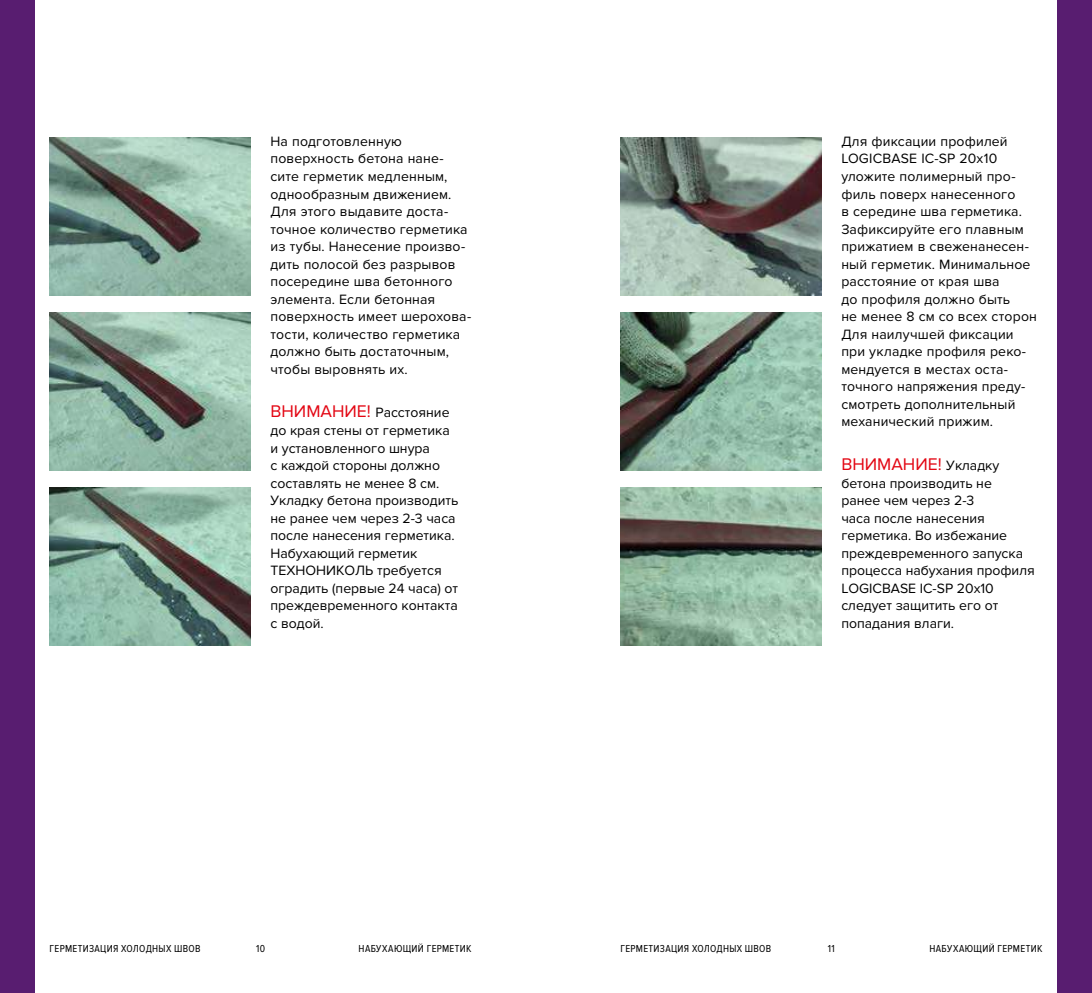
<style>
.page{position:relative;width:1092px;height:993px;background:#fff}
.page>*{position:absolute;margin:0;border:0;box-sizing:border-box;transform-origin:0 0}
.t1{font:17.5px "Proxima Nova";color:#e30613}
.t2{font:14px/17.5px "Proxima Nova";letter-spacing:.005em;color:#000}
.t3{font:10.5px "Proxima Nova Cond";letter-spacing:.03em;color:#000}
.s1{font-size:17.5px;color:#e30613}
.s2{font-size:14px;color:#000}
</style>
<div class="page">
<div style="left:1057px;top:0;width:34px;height:992px;background:#581d70"></div>
<div style="left:0;top:0;width:35px;height:992px;background:#581d70"></div>
<img style="left:50px;top:137px;width:201px;height:158px">
<img style="left:620px;top:137px;width:201px;height:158px">
<img style="left:50px;top:312px;width:201px;height:158px">
<img style="left:620px;top:312px;width:201px;height:158px">
<img style="left:50px;top:487px;width:201px;height:158px">
<img style="left:620px;top:487px;width:201px;height:158px">
<p class="t2" style="left:270px;top:133px;width:202px">На подготовленную поверхность бетона нане&shy;сите герметик медленным, однообразным движением.<br>Для этого выдавите доста&shy;точное количество герметика из тубы. Нанесение произво&shy;дить полосой без разрывов посередине шва бетонного элемента. Если бетонная поверхность имеет шерохова&shy;тости, количество герметика должно быть достаточным, чтобы выровнять их.</p>
<p class="t2" style="left:270px;top:404px;width:189px"><span class="s1">ВНИМАНИЕ!</span> Расстояние до края стены от герметика и установленного шнура<br>с каждой стороны должно составлять не менее 8 см.<br>Укладку бетона производить не ранее чем через 2-3 часа после нанесения герметика.<br>Набухающий герметик<br>ТЕХНОНИКОЛЬ требуется оградить (первые 24 часа) от преждевременного контакта с водой.</p>
<p class="t2" style="left:841px;top:133px;width:197px">Для фиксации профилей<br>LOGICBASE IC-SP 20x10 уложите полимерный про&shy;филь поверх нанесенного<br>в середине шва герметика.<br>Зафиксируйте его плавным прижатием в свеженанесен&shy;ный герметик. Минимальное расстояние от края шва<br>до профиля должно быть<br>не менее 8 см со всех сторон<br>Для наилучшей фиксации при укладке профиля реко&shy;мендуется в местах оста&shy;точного напряжения преду&shy;смотреть дополнительный механический прижим.</p>
<p class="t1" style="left:841px;top:454px;width:159px">ВНИМАНИЕ! <span class="s2">Укладку</span></p>
<p class="t2" style="left:841px;top:474px;width:195px">бетона производить не<br>ранее чем через 2-3<br>часа после нанесения герметика. Во избежание преждевременного запуска процесса набухания профиля<br>LOGICBASE IC-SP 20x10 следует защитить его от попадания влаги.</p>
<p class="t3" style="left:50px;top:942px;width:152px">ГЕРМЕТИЗАЦИЯ ХОЛОДНЫХ ШВОВ</p>
<p class="t3" style="left:256px;top:942px;width:11px">10</p>
<p class="t3" style="left:358px;top:942px;width:114px">НАБУХАЮЩИЙ ГЕРМЕТИК</p>
<p class="t3" style="left:620px;top:942px;width:152px">ГЕРМЕТИЗАЦИЯ ХОЛОДНЫХ ШВОВ</p>
<p class="t3" style="left:827px;top:942px;width:8px">11</p>
<p class="t3" style="left:929px;top:942px;width:114px">НАБУХАЮЩИЙ ГЕРМЕТИК</p>
</div>
